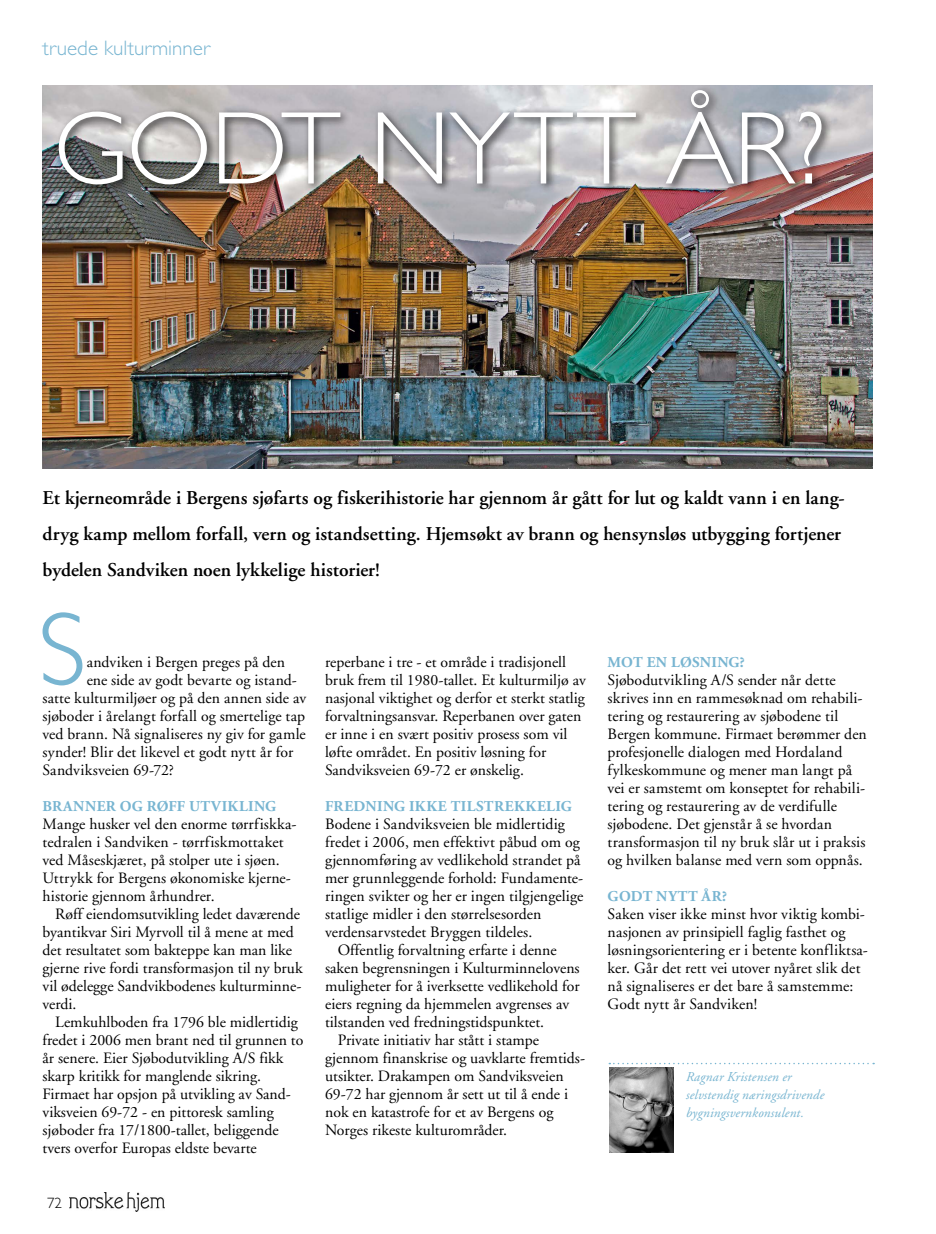
<style>
.page{position:relative;width:936px;height:1234px;background:#fff}
.page>*{position:absolute;margin:0;border:0;box-sizing:border-box;transform-origin:0 0}
.t1{font:300 104.4px "Gill Sans";color:#78b5d1}
.t2{font:300 104.1px "Gill Sans";letter-spacing:-.01em;color:#fff}
.t3{font:300 21px "Gill Sans";letter-spacing:.005em;color:#78b5d1}
.t4{font:600 19.5px/36px "Adobe Garamond";color:#000}
.t5{font:15.75px/18px "Adobe Garamond";color:#000}
.t6{font:700 15px "Adobe Garamond";letter-spacing:.025em;color:#78b5d1}
.t7{font:300 15px "Gill Sans";color:#000}
.t8{font:italic 13.5px/18px "Adobe Garamond";letter-spacing:.01em;color:#78b5d1}
</style>
<div class="page">
<img style="left:69px;top:1192px;width:95px;height:18px">
<img style="left:43px;top:85px;width:829px;height:383px">
<div style="left:54px;top:85px;width:778px;height:110px;background:#000;opacity:.75"></div>
<img style="left:610px;top:1067px;width:63px;height:85px">
<svg style="left:609px;top:1062px;width:265px;height:2px"></svg>
<h3 class="t3" style="left:43px;top:36px;width:169px">truede kulturminner</h3>
<h2 class="t2" style="left:54px;top:90px;width:773px">GODT NYTT ÅR?</h2>
<p class="t4" style="left:43px;top:480px;width:803px">Et kjerneområde i Bergens sjøfarts og fiskerihistorie har gjennom år gått for lut og kaldt vann i en lang&shy;dryg kamp mellom forfall, vern og istandsetting. Hjemsøkt av brann og hensynsløs utbygging fortjener bydelen Sandviken noen lykkelige historier!</p>
<h1 class="t1" style="left:38px;top:590px;width:50px">S</h1>
<p class="t5" style="left:87px;top:652px;width:200px">andviken i Bergen preges på den</p>
<p class="t5" style="left:87px;top:670px;width:211px">ene side av godt bevarte og istand-</p>
<p class="t5" style="left:43px;top:688px;width:265px">satte kulturmiljøer og på den annen side av</p>
<p class="t5" style="left:43px;top:706px;width:264px">sjøboder i årelangt forfall og smertelige tap</p>
<p class="t5" style="left:43px;top:724px;width:265px">ved brann. Nå signaliseres ny giv for gamle</p>
<p class="t5" style="left:43px;top:742px;width:252px">synder! Blir det likevel et godt nytt år for</p>
<p class="t5" style="left:43px;top:760px;width:133px">Sandviksveien 69-72?</p>
<p class="t6" style="left:43px;top:797px;width:235px">BRANNER OG RØFF UTVIKLING</p>
<p class="t5" style="left:43px;top:814px;width:255px">Mange husker vel den enorme tørrfiskka&shy;tedralen i Sandviken - tørrfiskmottaket ved Måseskjæret, på stolper ute i sjøen.<br>Uttrykk for Bergens økonomiske kjerne&shy;historie gjennom århundrer.</p>
<p class="t5" style="left:43px;top:904px;width:261px;text-indent:13px">Røff eiendomsutvikling ledet daværende byantikvar Siri Myrvoll til å mene at med det resultatet som bakteppe kan man like gjerne rive fordi transformasjon til ny bruk vil ødelegge Sandvikbodenes kulturminne&shy;verdi.</p>
<p class="t5" style="left:43px;top:1012px;width:262px;text-indent:13px">Lemkuhlboden fra 1796 ble midlertidig fredet i 2006 men brant ned til grunnen to år senere. Eier Sjøbodutvikling A/S fikk skarp kritikk for manglende sikring.<br>Firmaet har opsjon på utvikling av Sand&shy;viksveien 69-72 - en pittoresk samling sjøboder fra 17/1800-tallet, beliggende tvers overfor Europas eldste bevarte</p>
<p class="t7" style="left:47px;top:1194px;width:16px">72</p>
<p class="t5" style="left:325px;top:652px;width:262px">reperbane i tre - et område i tradisjonell bruk frem til 1980-tallet. Et kulturmiljø av nasjonal viktighet og derfor et sterkt statlig forvaltningsansvar. Reperbanen over gaten er inne i en svært positiv prosess som vil løfte området. En positiv løsning for Sandviksveien 69-72 er ønskelig.</p>
<p class="t6" style="left:325px;top:797px;width:248px">FREDNING IKKE TILSTREKKELIG</p>
<p class="t5" style="left:325px;top:814px;width:241px">Bodene i Sandviksveien ble midlertidig</p>
<p class="t5" style="left:325px;top:832px;width:256px">fredet i 2006, men effektivt påbud om og</p>
<p class="t5" style="left:325px;top:850px;width:257px">gjennomføring av vedlikehold strandet på</p>
<p class="t5" style="left:325px;top:868px;width:260px">mer grunnleggende forhold: Fundamente-</p>
<p class="t5" style="left:325px;top:886px;width:260px">ringen svikter og her er ingen tilgjengelige</p>
<p class="t5" style="left:325px;top:904px;width:218px">statlige midler i den størrelsesorden</p>
<p class="t5" style="left:325px;top:922px;width:209px">verdensarvstedet Bryggen tildeles.</p>
<p class="t5" style="left:338px;top:940px;width:220px">Offentlig forvaltning erfarte i denne</p>
<p class="t5" style="left:325px;top:958px;width:256px">saken begrensningen i Kulturminnelovens</p>
<p class="t5" style="left:325px;top:976px;width:256px">muligheter for å iverksette vedlikehold for</p>
<p class="t5" style="left:325px;top:994px;width:245px">eiers regning da hjemmelen avgrenses av</p>
<p class="t5" style="left:325px;top:1012px;width:221px">tilstanden ved fredningstidspunktet.</p>
<p class="t5" style="left:338px;top:1030px;width:203px">Private initiativ har stått i stampe</p>
<p class="t5" style="left:325px;top:1048px;width:261px">gjennom finanskrise og uavklarte fremtids-</p>
<p class="t5" style="left:325px;top:1066px;width:240px">utsikter. Drakampen om Sandviksveien</p>
<p class="t5" style="left:325px;top:1084px;width:244px">69-72 har gjennom år sett ut til å ende i</p>
<p class="t5" style="left:325px;top:1102px;width:230px">nok en katastrofe for et av Bergens og</p>
<p class="t5" style="left:325px;top:1120px;width:183px">Norges rikeste kulturområder.</p>
<p class="t6" style="left:607px;top:653px;width:139px">MOT EN LØSNING?</p>
<p class="t5" style="left:607px;top:670px;width:261px">Sjøbodutvikling A/S sender når dette skrives inn en rammesøknad om rehabili&shy;tering og restaurering av sjøbodene til Bergen kommune. Firmaet berømmer den profesjonelle dialogen med Hordaland fylkeskommune og mener man langt på vei er samstemt om konseptet for rehabili&shy;tering og restaurering av de verdifulle sjøbodene. Det gjenstår å se hvordan transformasjon til ny bruk slår ut i praksis og hvilken balanse med vern som oppnås.</p>
<p class="t6" style="left:607px;top:887px;width:121px">GODT NYTT ÅR?</p>
<p class="t5" style="left:607px;top:904px;width:262px">Saken viser ikke minst hvor viktig kombi&shy;nasjonen av prinsipiell faglig fasthet og løsningsorientering er i betente konfliktsa&shy;ker. Går det rett vei utover nyåret slik det nå signaliseres er det bare å samstemme:<br>Godt nytt år Sandviken!</p>
<p class="t8" style="left:685px;top:1067px;width:140px">Ragnar Kristensen er selvstendig næringsdrivende bygningsvernkonsulent.</p>
</div>
